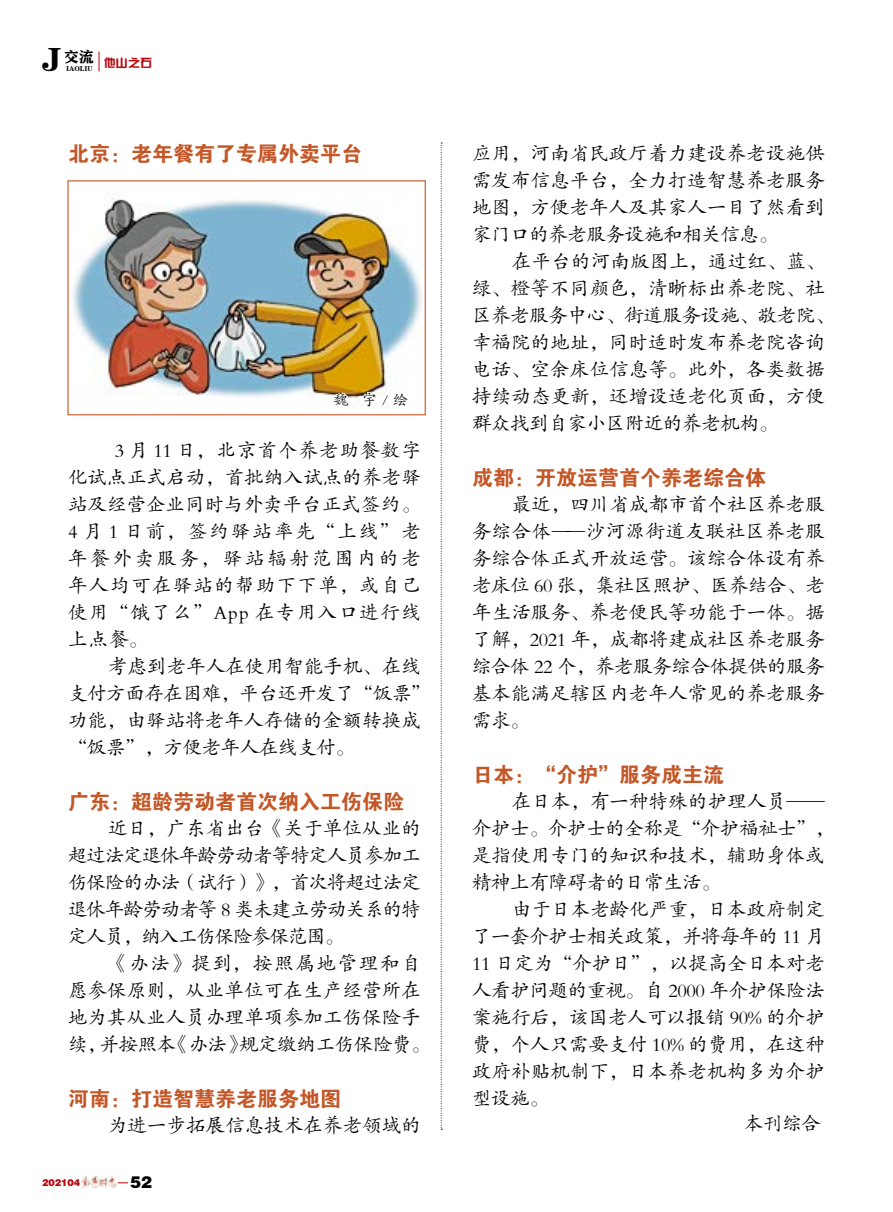
<style>
.page{position:relative;width:893px;height:1212px;background:#fff}
.page>*{position:absolute;margin:0;border:0;box-sizing:border-box;transform-origin:0 0}
.t1{font:33.45px "FZCHSJW GB1 0";color:#000}
.t2{font:21px "FZDHTK GBK1 0";color:#c45727}
.t3{font:19.5px/27px "FZKTK GBK1 0";letter-spacing:.005em;color:#000;text-align:justify}
.t4{font:16.5px "FZCCHK GBK1 0";color:#000}
.t5{font:15px "FZKTK GBK1 0";color:#000}
.t6{font:15px "FZCHSJW GB1 0";color:#000}
.t7{font:9.6px "FZCCHK GBK1 0";color:#bf0009}
.t8{font:7.05px "FZCHSJW GB1 0";color:#000}
</style>
<div class="page">
<img style="left:81px;top:1176px;width:36px;height:12px">
<svg style="left:99px;top:52px;width:1px;height:19px"></svg>
<svg style="left:441px;top:143px;width:1px;height:987px"></svg>
<img style="left:72px;top:194px;width:350px;height:205px">
<div style="left:67px;top:180px;width:359px;height:235px;border:1px solid #c45727"></div>
<svg style="left:331px;top:362px;width:19px;height:37px"></svg>
<svg style="left:362px;top:391px;width:48px;height:8px"></svg>
<h1 class="t1" style="left:42px;top:40px;width:21px">J</h1>
<p class="t6" style="left:64px;top:48px;width:32px">交流</p>
<p class="t8" style="left:66px;top:65px;width:87px">IAOLIU <sup>他山之石</sup></p>
<p class="t2" style="left:68px;top:142px;width:296px">北京：老年餐有了专属外卖平台</p>
<p class="t5" style="left:333px;top:392px;width:76px">魏 宇/绘</p>
<p class="t3" style="left:68px;top:437px;width:354px;text-indent:47px">3 月 11 日，北京首个养老助餐数字化试点正式启动，首批纳入试点的养老驿站及经营企业同时与外卖平台正式签约。4 月 1 日前，签约驿站率先“上线”老年餐外卖服务，驿站辐射范围内的老年人均可在驿站的帮助下下单，或自己使用“饿了么”App 在专用入口进行线上点餐。</p>
<p class="t3" style="left:68px;top:653px;width:364px;text-align:left;text-indent:40px">考虑到老年人在使用智能手机、在线支付方面存在困难，平台还开发了“饭票”功能，由驿站将老年人存储的金额转换成“饭票”，方便老年人在线支付。</p>
<p class="t2" style="left:68px;top:790px;width:338px">广东：超龄劳动者首次纳入工伤保险</p>
<p class="t3" style="left:68px;top:815px;width:354px;text-indent:40px">近日，广东省出台《关于单位从业的超过法定退休年龄劳动者等特定人员参加工伤保险的办法（试行）》，首次将超过法定退休年龄劳动者等 8 类未建立劳动关系的特定人员，纳入工伤保险参保范围。</p>
<p class="t3" style="left:68px;top:950px;width:364px;text-align:left;text-indent:40px">《办法》提到，按照属地管理和自愿参保原则，从业单位可在生产经营所在地为其从业人员办理单项参加工伤保险手续，并按照本《办法》规定缴纳工伤保险费。</p>
<p class="t2" style="left:68px;top:1087px;width:275px">河南：打造智慧养老服务地图</p>
<p class="t3" style="left:108px;top:1112px;width:314px">为进一步拓展信息技术在养老领域的</p>
<p class="t7" style="left:42px;top:1176px;width:40px">202104</p>
<p class="t4" style="left:130px;top:1172px;width:23px">52</p>
<p class="t3" style="left:472px;top:140px;width:354px">应用，河南省民政厅着力建设养老设施供需发布信息平台，全力打造智慧养老服务地图，方便老年人及其家人一目了然看到家门口的养老服务设施和相关信息。</p>
<p class="t3" style="left:472px;top:248px;width:364px;text-align:left;text-indent:40px">在平台的河南版图上，通过红、蓝、绿、橙等不同颜色，清晰标出养老院、社区养老服务中心、街道服务设施、敬老院、幸福院的地址，同时适时发布养老院咨询电话、空余床位信息等。此外，各类数据持续动态更新，还增设适老化页面，方便群众找到自家小区附近的养老机构。</p>
<p class="t2" style="left:472px;top:466px;width:295px">成都：开放运营首个养老综合体</p>
<p class="t3" style="left:472px;top:491px;width:355px;text-indent:40px">最近，四川省成都市首个社区养老服务综合体——沙河源街道友联社区养老服务综合体正式开放运营。该综合体设有养老床位 60 张，集社区照护、医养结合、老年生活服务、养老便民等功能于一体。据了解，2021 年，成都将建成社区养老服务综合体 22 个，养老服务综合体提供的服务基本能满足辖区内老年人常见的养老服务需求。</p>
<p class="t2" style="left:472px;top:763px;width:253px">日本：“介护”服务成主流</p>
<p class="t3" style="left:472px;top:788px;width:364px;text-align:left;text-indent:40px">在日本，有一种特殊的护理人员——介护士。介护士的全称是“介护福祉士”，是指使用专门的知识和技术，辅助身体或精神上有障碍者的日常生活。</p>
<p class="t3" style="left:472px;top:896px;width:354px;text-indent:40px">由于日本老龄化严重，日本政府制定了一套介护士相关政策，并将每年的 11 月11 日定为“介护日”，以提高全日本对老人看护问题的重视。自 2000 年介护保险法案施行后，该国老人可以报销 90% 的介护费，个人只需要支付 10% 的费用，在这种政府补贴机制下，日本养老机构多为介护型设施。</p>
<p class="t3" style="left:744px;top:1110px;width:78px">本刊综合</p>
</div>
